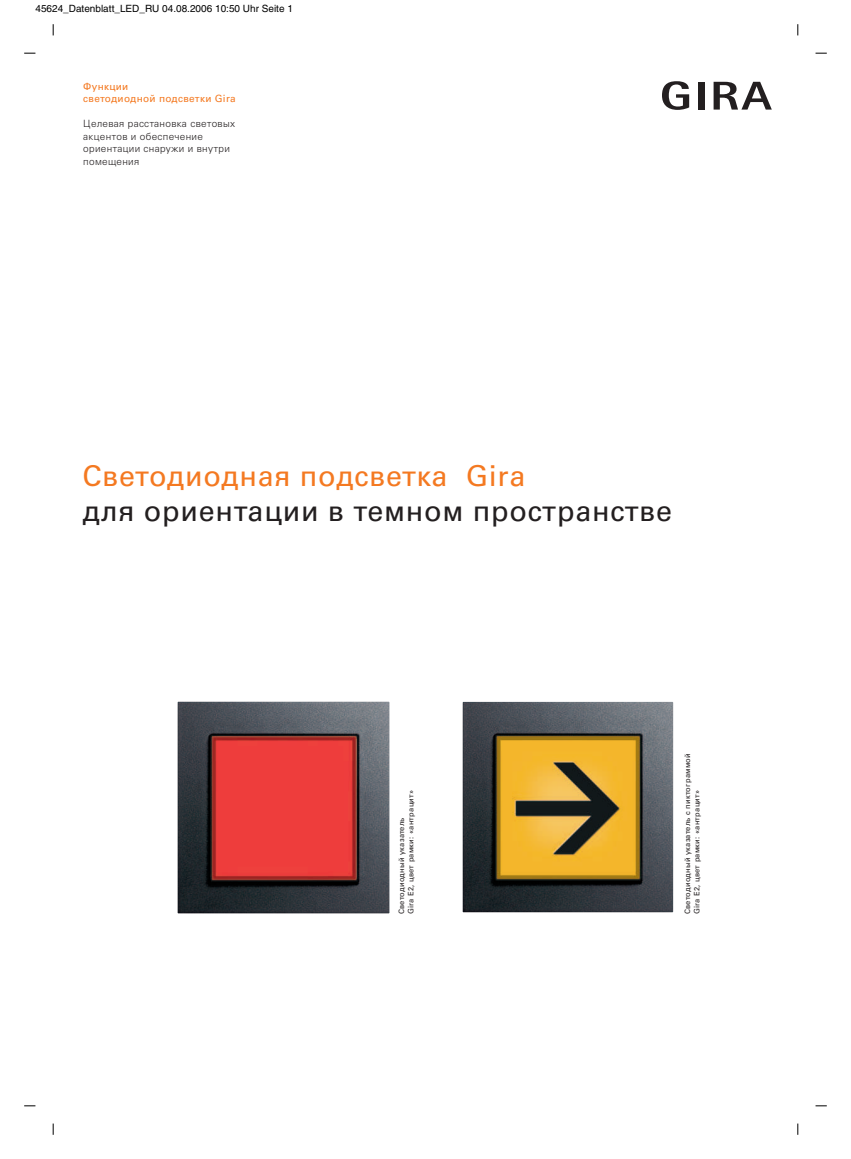
<style>
.page{position:relative;width:851px;height:1159px;background:#fff}
.page>*{position:absolute;margin:0;border:0;box-sizing:border-box;transform-origin:0 0}
.t1{font:28.75px "Univers Cyr";letter-spacing:.025em;color:#231f20}
.t2{font:28.75px "Univers Cyr";letter-spacing:.025em;color:#f47921}
.t3{font:300 10px/12.5px "Univers Cyr";letter-spacing:.03em;color:#231f20}
.t4{font:10px "Helvetica";color:#000}
.t5{font:10px/12.5px "Univers Cyr";letter-spacing:.03em;color:#f47921}
.t6{font:7.5px/9.4px "Univers Cyr";letter-spacing:.03em;color:#231f20}
</style>
<div class="page">
<img style="left:462px;top:702px;width:211px;height:210px">
<img style="left:178px;top:701px;width:211px;height:212px">
<div style="left:697px;top:82px;width:7px;height:28px;background:#231f20"></div>
<svg style="left:662px;top:81px;width:27px;height:29px"></svg>
<svg style="left:713px;top:82px;width:58px;height:28px"></svg>
<h2 class="t4" style="left:35px;top:4px;width:259px">45624_Datenblatt_LED_RU 04.08.2006 10:50 Uhr Seite 1</h2>
<h2 class="t5" style="left:83px;top:80px;width:154px">Функции<br>светодиодной подсветки Gira</h2>
<h2 class="t3" style="left:83px;top:118px;width:153px">Целевая расстановка световых акцентов и обеспечение ориентации снаружи и внутри помещения</h2>
<h1 class="t2" style="left:83px;top:464px;width:444px">Светодиодная подсветка Gira</h1>
<h1 class="t1" style="left:83px;top:500px;width:591px">для ориентации в темном пространстве</h1>
<p class="t6" style="left:397px;top:914px;width:126px;rotate:-90deg">Светодиодный указатель<br>Gira E2, цвет рамки: «антрацит»</p>
<p class="t6" style="left:683px;top:914px;width:163px;rotate:-90deg">Светодиодный указатель с пиктограммой<br>Gira E2, цвет рамки: «антрацит»</p>
</div>
